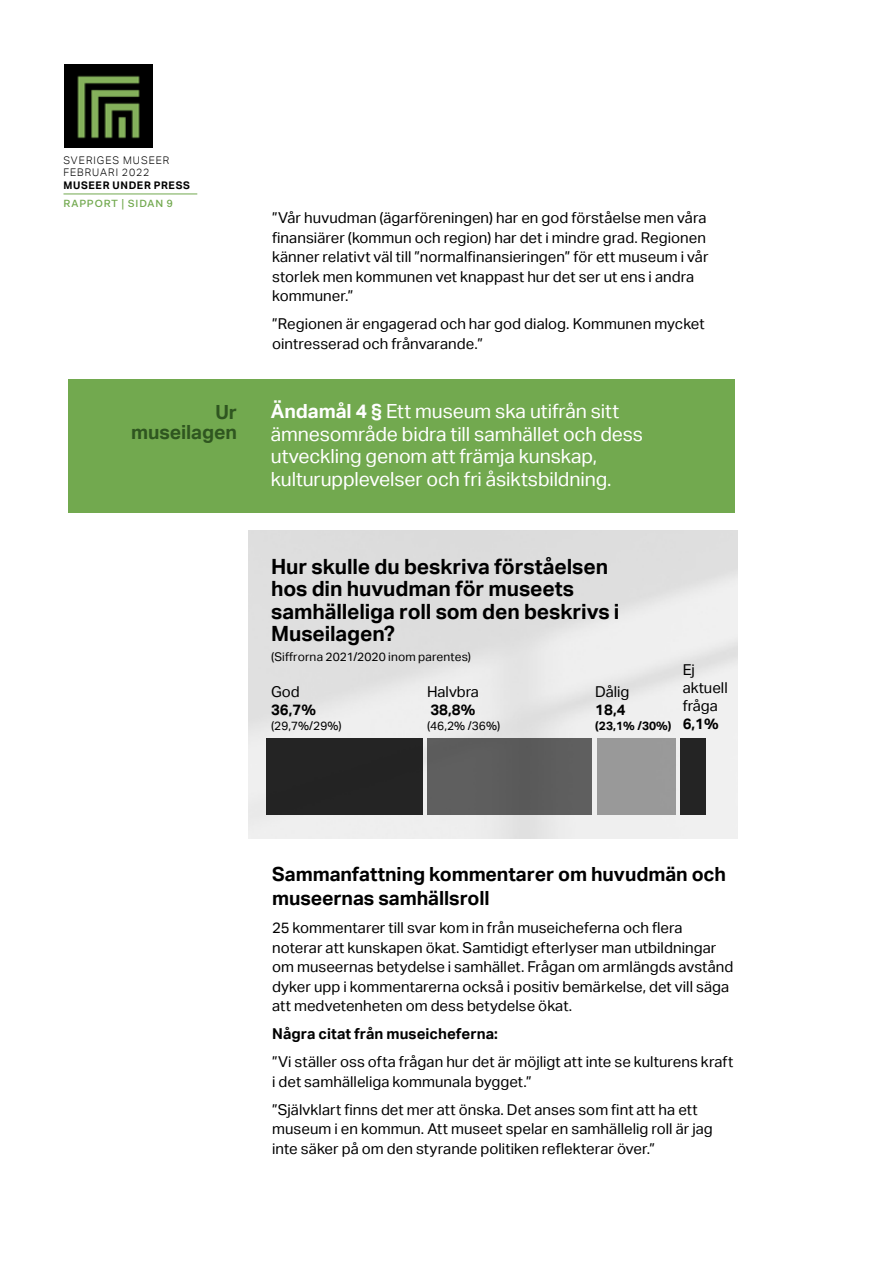
<style>
.page{position:relative;width:893px;height:1263px;background:#fff}
.page>*{position:absolute;margin:0;border:0;box-sizing:border-box;transform-origin:0 0}
.IIngress{font:700 21px/22.5px "Aktiv Grotesk";letter-spacing:-.005em;color:#000}
.IIngress-2{font:19.5px/22.5px "Aktiv Grotesk";letter-spacing:-.005em;color:#fff}
.IIngress-3{font:700 19.5px/24px "Aktiv Grotesk";letter-spacing:-.005em;color:#000}
.IIngress-4{font:700 19.5px "Aktiv Grotesk";letter-spacing:-.005em;color:#2f5620}
.Brödtext_punkter{font:15px/19.5px "Aktiv Grotesk";letter-spacing:.005em;color:#000}
.Brödtext_punkter-2{font:700 15px/18px "Aktiv Grotesk";color:#000}
.IIngress-5{font:12px "Aktiv Grotesk";letter-spacing:.01em;color:#000}
.t1{font:700 12px "Aktiv Grotesk";color:#000}
.t2{font:300 10.5px/12px "Aktiv Grotesk";letter-spacing:.09em;color:#000}
.t3{font:700 10.5px "Aktiv Grotesk";letter-spacing:.065em;color:#000}
.t4{font:500 10.5px "Fakt Pro";letter-spacing:.08em;color:#72a94f}
.s1{font-weight:700}
.s2{font-weight:400}
</style>
<div class="page">
<hr style="left:63px;top:194px;width:134px;height:1px;background:#72a94f">
<img style="left:65px;top:65px;width:87px;height:83px">
<div style="left:68px;top:379px;width:667px;height:134px;background:#72a94f"></div>
<img style="left:249px;top:530px;width:489px;height:309px">
<div style="left:266px;top:738px;width:156px;height:77px;background:#242424"></div>
<div style="left:427px;top:738px;width:165px;height:77px;background:#5e5e5e"></div>
<div style="left:597px;top:738px;width:79px;height:77px;background:#999"></div>
<div style="left:680px;top:738px;width:26px;height:77px;background:#242424"></div>
<p class="t2" style="left:63px;top:154px;width:108px">SVERIGES MUSEER<br>FEBRUARI 2022</p>
<p class="t3" style="left:63px;top:180px;width:128px">MUSEER UNDER PRESS</p>
<p class="t4" style="left:63px;top:196px;width:111px">RAPPORT | SIDAN 9</p>
<p class="IIngress-4" style="left:215px;top:401px;width:23px">Ur</p>
<p class="IIngress-4" style="left:131px;top:421px;width:107px">museilagen</p>
<p class="Brödtext_punkter" style="left:272px;top:208px;width:438px">”Vår huvudman (ägarföreningen) har en god förståelse men våra finansiärer (kommun och region) har det i mindre grad. Regionen känner relativt väl till ”normalfinansieringen” för ett museum i vår storlek men kommunen vet knappast hur det ser ut ens i andra kommuner.”</p>
<p class="Brödtext_punkter" style="left:272px;top:314px;width:434px">”Regionen är engagerad och har god dialog. Kommunen mycket ointresserad och frånvarande.”</p>
<p class="IIngress-2" style="left:271px;top:400px;width:374px"><span class="s1">Ändamål 4 §</span> Ett museum ska utifrån sitt ämnesområde bidra till samhället och dess utveckling genom att främja kunskap, kulturupplevelser och fri åsiktsbildning.</p>
<p class="IIngress" style="left:271px;top:555px;width:350px">Hur skulle du beskriva förståelsen hos din huvudman för museets samhälleliga roll som den beskrivs i<br>Museilagen?</p>
<p class="IIngress-5" style="left:271px;top:649px;width:202px">(Siffrorna 2021/2020 inom parentes)</p>
<p class="Brödtext_punkter-2" style="left:271px;top:683px;width:46px"><span class="s2">God<br></span>36,7%</p>
<p class="IIngress-5" style="left:271px;top:719px;width:72px">(29,7%/29%)</p>
<p class="Brödtext_punkter" style="left:595px;top:683px;width:36px;line-height:18px">Dålig<br><span class="s1">18,4</span></p>
<p class="t1" style="left:595px;top:719px;width:78px">(23,1% /30%)</p>
<p class="Brödtext_punkter" style="left:427px;top:683px;width:54px;line-height:18px">Halvbra<br><span class="s1">38,8%</span></p>
<p class="IIngress-5" style="left:427px;top:719px;width:75px">(46,2% /36%)</p>
<p class="Brödtext_punkter" style="left:683px;top:660px;width:14px">Ej</p>
<p class="Brödtext_punkter" style="left:683px;top:679px;width:46px;line-height:18px">aktuell fråga<br><span class="s1">6,1%</span></p>
<p class="IIngress-3" style="left:272px;top:862px;width:455px">Sammanfattning kommentarer om huvudmän och museernas samhällsroll</p>
<p class="Brödtext_punkter" style="left:272px;top:918px;width:463px">25 kommentarer till svar kom in från museicheferna och flera noterar att kunskapen ökat. Samtidigt efterlyser man utbildningar om museernas betydelse i samhället. Frågan om armlängds avstånd dyker upp i kommentarerna också i positiv bemärkelse, det vill säga att medvetenheten om dess betydelse ökat.</p>
<p class="Brödtext_punkter-2" style="left:272px;top:1025px;width:227px">Några citat från museicheferna:</p>
<p class="Brödtext_punkter" style="left:272px;top:1052px;width:463px">”Vi ställer oss ofta frågan hur det är möjligt att inte se kulturens kraft i det samhälleliga kommunala bygget.”</p>
<p class="Brödtext_punkter" style="left:272px;top:1099px;width:442px">”Självklart finns det mer att önska. Det anses som fint att ha ett museum i en kommun. Att museet spelar en samhällelig roll är jag inte säker på om den styrande politiken reflekterar över.”</p>
</div>
